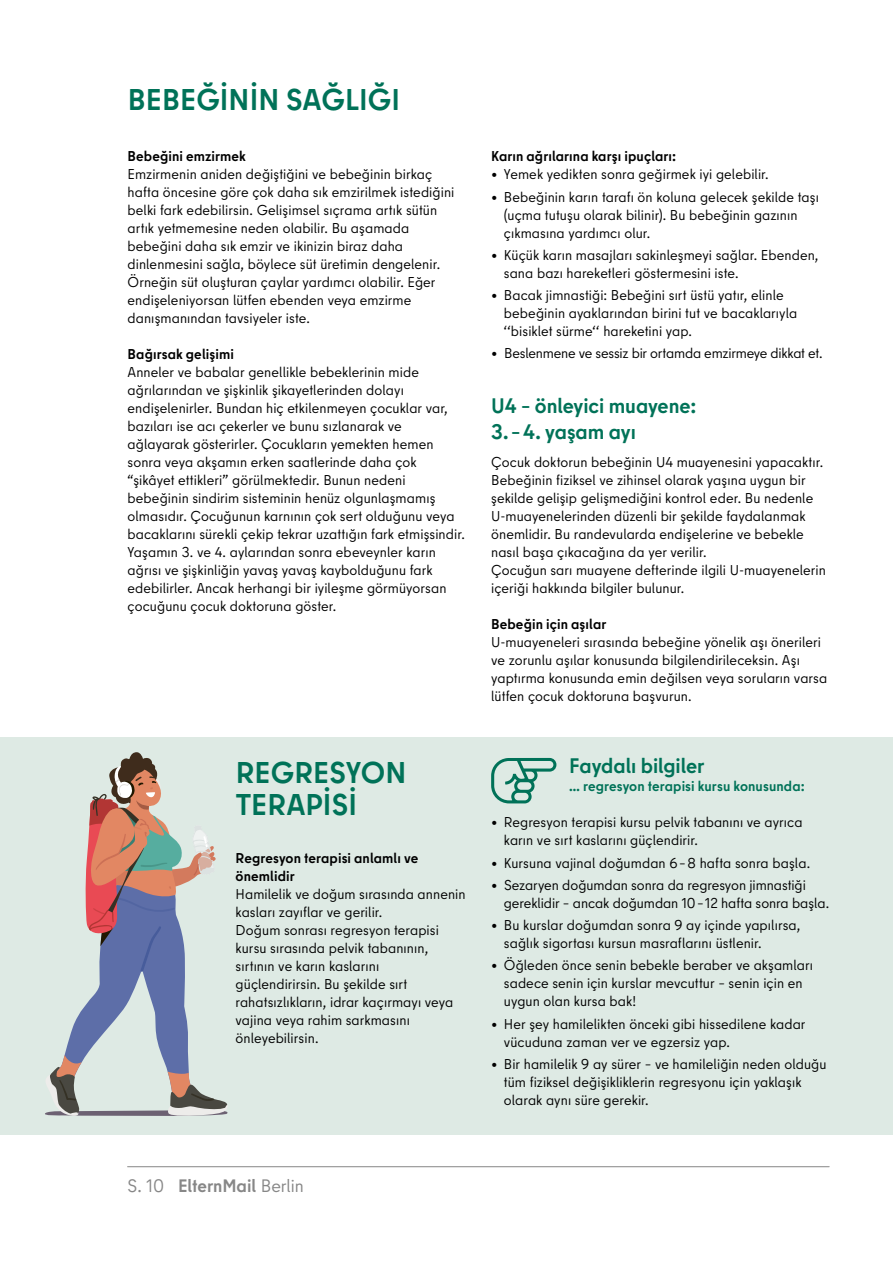
<style>
.page{position:relative;width:893px;height:1263px;background:#fff}
.page>*{position:absolute;margin:0;border:0;box-sizing:border-box;transform-origin:0 0}
.t1{font:700 30px/31.5px "Berlin Type";letter-spacing:.005em;color:#007258}
.t2{font:700 21px "Berlin Type";letter-spacing:-.005em;color:#007258}
.t3{font:18px "Berlin Type";letter-spacing:-.005em;color:#878787}
.t4{font:14.25px/18px "Berlin Type";letter-spacing:.005em;color:#000}
.t5{font:700 14.25px/18px "Berlin Type";letter-spacing:.005em;color:#000}
.t6{font:14.25px "Berlin Type";letter-spacing:-.015em;color:#000}
.t7{font:700 14.25px "Berlin Type";letter-spacing:.005em;color:#007258}
.s1{font-weight:700}
</style>
<div class="page">
<div style="left:0;top:737px;width:893px;height:398px;background:#deeae4"></div>
<hr style="left:128px;top:1166px;width:701px;height:1px;background:#878786">
<svg style="left:491px;top:758px;width:65px;height:45px"></svg>
<svg style="left:45px;top:752px;width:183px;height:364px"></svg>
<h1 class="t1" style="left:128px;top:84px;width:274px">BEBEĞİNİN SAĞLIĞI</h1>
<p class="t5" style="left:128px;top:147px;width:120px">Bebeğini emzirmek</p>
<p class="t4" style="left:128px;top:165px;width:328px">Emzirmenin aniden değiştiğini ve bebeğinin birkaç hafta öncesine göre çok daha sık emzirilmek istediğini belki fark edebilirsin. Gelişimsel sıçrama artık sütün artık yetmemesine neden olabilir. Bu aşamada bebeğini daha sık emzir ve ikinizin biraz daha dinlenmesini sağla, böylece süt üretimin dengelenir.<br>Örneğin süt oluşturan çaylar yardımcı olabilir. Eğer endişeleniyorsan lütfen ebenden veya emzirme danışmanından tavsiyeler iste.</p>
<p class="t5" style="left:128px;top:345px;width:108px">Bağırsak gelişimi</p>
<p class="t4" style="left:128px;top:363px;width:339px">Anneler ve babalar genellikle bebeklerinin mide ağrılarından ve şişkinlik şikayetlerinden dolayı endişelenirler. Bundan hiç etkilenmeyen çocuklar var, bazıları ise acı çekerler ve bunu sızlanarak ve ağlayarak gösterirler. Çocukların yemekten hemen sonra veya akşamın erken saatlerinde daha çok “şikâyet ettikleri” görülmektedir. Bunun nedeni bebeğinin sindirim sisteminin henüz olgunlaşmamış olmasıdır. Çocuğunun karnının çok sert olduğunu veya bacaklarını sürekli çekip tekrar uzattığın fark etmişsindir.<br>Yaşamın 3. ve 4. aylarından sonra ebeveynler karın ağrısı ve şişkinliğin yavaş yavaş kaybolduğunu fark edebilirler. Ancak herhangi bir iyileşme görmüyorsan çocuğunu çocuk doktoruna göster.</p>
<h1 class="t1" style="left:236px;top:757px;width:172px">REGRESYON<br>TERAPİSİ</h1>
<p class="t5" style="left:236px;top:849px;width:184px">Regresyon terapisi anlamlı ve önemlidir</p>
<p class="t4" style="left:236px;top:885px;width:232px">Hamilelik ve doğum sırasında annenin kasları zayıflar ve gerilir.<br>Doğum sonrası regresyon terapisi kursu sırasında pelvik tabanının, sırtının ve karın kaslarını güçlendirirsin. Bu şekilde sırt rahatsızlıkların, idrar kaçırmayı veya vajina veya rahim sarkmasını önleyebilirsin.</p>
<p class="t5" style="left:491px;top:147px;width:187px">Karın ağrılarına karşı ipuçları:</p>
<p class="t4" style="left:491px;top:165px;width:279px">• Yemek yedikten sonra geğirmek iyi gelebilir.</p>
<p class="t4" style="left:504px;top:188px;width:317px;text-indent:-13px">• Bebeğinin karın tarafı ön koluna gelecek şekilde taşı (uçma tutuşu olarak bilinir). Bu bebeğinin gazının çıkmasına yardımcı olur.</p>
<p class="t4" style="left:504px;top:246px;width:316px;text-indent:-13px">• Küçük karın masajları sakinleşmeyi sağlar. Ebenden, sana bazı hareketleri göstermesini iste.</p>
<p class="t4" style="left:504px;top:286px;width:295px;text-indent:-13px">• Bacak jimnastiği: Bebeğini sırt üstü yatır, elinle bebeğinin ayaklarından birini tut ve bacaklarıyla ‘‘bisiklet sürme‘‘ hareketini yap.</p>
<p class="t6" style="left:491px;top:345px;width:333px">• Beslenmene ve sessiz bir ortamda emzirmeye dikkat et.</p>
<h2 class="t2" style="left:491px;top:393px;width:207px">U4 – önleyici muayene:</h2>
<h2 class="t2" style="left:491px;top:418px;width:146px">3. –4. yaşam ayı</h2>
<p class="t4" style="left:491px;top:453px;width:336px">Çocuk doktorun bebeğinin U4 muayenesini yapacaktır.<br>Bebeğinin fiziksel ve zihinsel olarak yaşına uygun bir şekilde gelişip gelişmediğini kontrol eder. Bu nedenle U-muayenelerinden düzenli bir şekilde faydalanmak önemlidir. Bu randevularda endişelerine ve bebekle nasıl başa çıkacağına da yer verilir.<br>Çocuğun sarı muayene defterinde ilgili U-muayenelerin içeriği hakkında bilgiler bulunur.</p>
<p class="t5" style="left:491px;top:615px;width:117px">Bebeğin için aşılar</p>
<p class="t4" style="left:491px;top:633px;width:338px">U-muayeneleri sırasında bebeğine yönelik aşı önerileri ve zorunlu aşılar konusunda bilgilendirileceksin. Aşı yaptırma konusunda emin değilsen veya soruların varsa lütfen çocuk doktoruna başvurun.</p>
<h2 class="t2" style="left:569px;top:753px;width:137px">Faydalı bilgiler</h2>
<p class="t7" style="left:569px;top:777px;width:237px">… regresyon terapisi kursu konusunda:</p>
<p class="t4" style="left:504px;top:813px;width:300px;text-indent:-13px">• Regresyon terapisi kursu pelvik tabanını ve ayrıca karın ve sırt kaslarını güçlendirir.</p>
<p class="t4" style="left:491px;top:854px;width:320px">• Kursuna vajinal doğumdan 6–8 hafta sonra başla.</p>
<p class="t4" style="left:504px;top:876px;width:327px;text-indent:-13px">• Sezaryen doğumdan sonra da regresyon jimnastiği gereklidir – ancak doğumdan 10–12 hafta sonra başla.</p>
<p class="t4" style="left:504px;top:916px;width:298px;text-indent:-13px">• Bu kurslar doğumdan sonra 9 ay içinde yapılırsa, sağlık sigortası kursun masraflarını üstlenir.</p>
<p class="t4" style="left:504px;top:956px;width:311px;text-indent:-13px">• Öğleden önce senin bebekle beraber ve akşamları sadece senin için kurslar mevcuttur – senin için en uygun olan kursa bak!</p>
<p class="t4" style="left:504px;top:1015px;width:303px;text-indent:-13px">• Her şey hamilelikten önceki gibi hissedilene kadar vücuduna zaman ver ve egzersiz yap.</p>
<p class="t4" style="left:504px;top:1055px;width:324px;text-indent:-13px">• Bir hamilelik 9 ay sürer – ve hamileliğin neden olduğu tüm fiziksel değişikliklerin regresyonu için yaklaşık olarak aynı süre gerekir.</p>
<p class="t3" style="left:128px;top:1174px;width:178px">S. 10 <span class="s1">ElternMail</span> Berlin</p>
</div>
